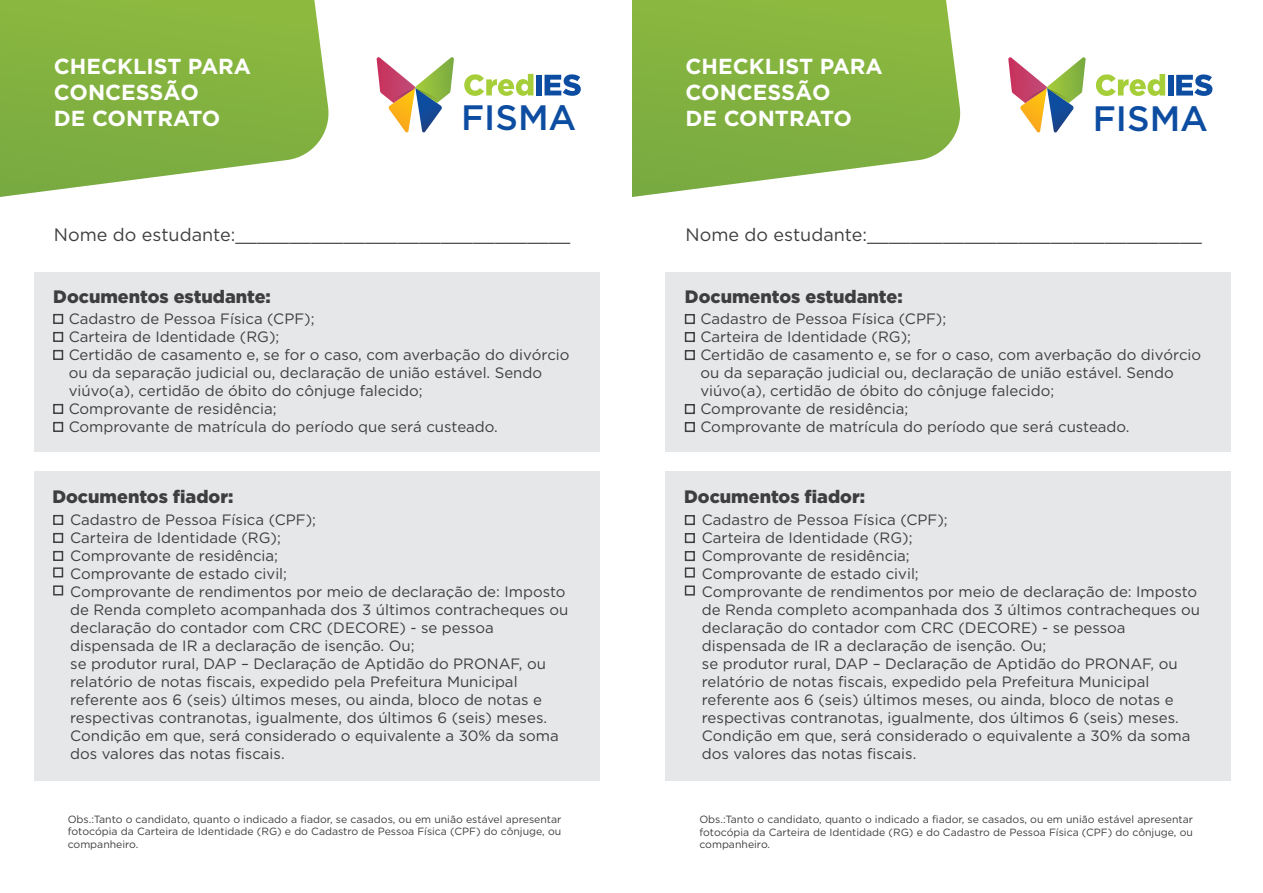
<style>
.page{position:relative;width:1263px;height:893px;background:#fff}
.page>*{position:absolute;margin:0;border:0;box-sizing:border-box;transform-origin:0 0}
.t1{font:500 35.25px "Gotham";color:#0d4da1}
.t2{font:700 21.75px/26.1px "Gotham";color:#fff}
.t3{font:18px "Gotham";color:#3e3e3f}
.t4{font:900 18px "Gotham";color:#3e3e3f}
.t5{font:15px/18px "Gotham";color:#3e3e3f}
.t6{font:10.5px/12.6px "Gotham";color:#3e3e3f;text-align:justify}
</style>
<div class="page">
<svg style="left:632px;top:0;width:329px;height:197px;background:#93bc58"></svg>
<div style="left:665px;top:273px;width:566px;height:179px;background:#e6e7e9"></div>
<div style="left:685px;top:314px;width:10px;height:10px;border:2px solid #3e3e3f"></div>
<svg style="left:1096px;top:74px;width:69px;height:22px"></svg>
<div style="left:1168px;top:75px;width:5px;height:21px;background:#0d4da1"></div>
<svg style="left:1176px;top:74px;width:36px;height:22px"></svg>
<svg style="left:1008px;top:57px;width:78px;height:76px"></svg>
<div style="left:665px;top:471px;width:566px;height:309px;background:#e6e7e9"></div>
<div style="left:685px;top:332px;width:10px;height:10px;border:2px solid #3e3e3f"></div>
<div style="left:685px;top:350px;width:10px;height:10px;border:2px solid #3e3e3f"></div>
<div style="left:685px;top:404px;width:10px;height:10px;border:2px solid #3e3e3f"></div>
<div style="left:685px;top:422px;width:10px;height:10px;border:2px solid #3e3e3f"></div>
<div style="left:685px;top:515px;width:10px;height:10px;border:2px solid #3e3e3f"></div>
<div style="left:685px;top:533px;width:10px;height:10px;border:2px solid #3e3e3f"></div>
<div style="left:685px;top:551px;width:10px;height:10px;border:2px solid #3e3e3f"></div>
<div style="left:685px;top:567px;width:10px;height:11px;border:2px solid #3e3e3f"></div>
<div style="left:685px;top:585px;width:10px;height:11px;border:2px solid #3e3e3f"></div>
<svg style="left:0;top:0;width:329px;height:197px;background:#92bb57"></svg>
<div style="left:34px;top:272px;width:565px;height:179px;background:#e6e7e9"></div>
<div style="left:53px;top:314px;width:10px;height:10px;border:2px solid #3e3e3f"></div>
<svg style="left:464px;top:74px;width:69px;height:22px"></svg>
<div style="left:536px;top:75px;width:6px;height:20px;background:#0d4da1"></div>
<svg style="left:544px;top:74px;width:37px;height:22px"></svg>
<svg style="left:376px;top:57px;width:78px;height:76px"></svg>
<div style="left:34px;top:471px;width:565px;height:309px;background:#e6e7e9"></div>
<div style="left:53px;top:332px;width:10px;height:10px;border:2px solid #3e3e3f"></div>
<div style="left:53px;top:350px;width:10px;height:10px;border:2px solid #3e3e3f"></div>
<div style="left:53px;top:404px;width:10px;height:10px;border:2px solid #3e3e3f"></div>
<div style="left:53px;top:422px;width:10px;height:10px;border:2px solid #3e3e3f"></div>
<div style="left:53px;top:515px;width:10px;height:10px;border:2px solid #3e3e3f"></div>
<div style="left:53px;top:533px;width:10px;height:10px;border:2px solid #3e3e3f"></div>
<div style="left:53px;top:551px;width:10px;height:10px;border:2px solid #3e3e3f"></div>
<div style="left:53px;top:567px;width:10px;height:10px;border:2px solid #3e3e3f"></div>
<div style="left:53px;top:585px;width:10px;height:10px;border:2px solid #3e3e3f"></div>
<h2 class="t2" style="left:54px;top:52px;width:199px">CHECKLIST PARA<br>CONCESSÃO<br>DE CONTRATO</h2>
<h1 class="t1" style="left:461px;top:98px;width:117px">FISMA</h1>
<h2 class="t2" style="left:686px;top:53px;width:199px">CHECKLIST PARA<br>CONCESSÃO<br>DE CONTRATO</h2>
<h1 class="t1" style="left:1093px;top:98px;width:117px">FISMA</h1>
<p class="t3" style="left:54px;top:225px;width:518px">Nome do estudante:_______________________________</p>
<p class="t3" style="left:686px;top:225px;width:518px">Nome do estudante:_______________________________</p>
<p class="t4" style="left:53px;top:286px;width:219px">Documentos estudante:</p>
<p class="t4" style="left:685px;top:286px;width:219px">Documentos estudante:</p>
<p class="t5" style="left:69px;top:309px;width:502px">Cadastro de Pessoa Física (CPF);<br>Carteira de Identidade (RG);<br>Certidão de casamento e, se for o caso, com averbação do divórcio ou da separação judicial ou, declaração de união estável. Sendo viúvo(a), certidão de óbito do cônjuge falecido;<br>Comprovante de residência;<br>Comprovante de matrícula do período que será custeado.</p>
<p class="t5" style="left:700px;top:310px;width:502px">Cadastro de Pessoa Física (CPF);<br>Carteira de Identidade (RG);<br>Certidão de casamento e, se for o caso, com averbação do divórcio ou da separação judicial ou, declaração de união estável. Sendo viúvo(a), certidão de óbito do cônjuge falecido;<br>Comprovante de residência;<br>Comprovante de matrícula do período que será custeado.</p>
<p class="t4" style="left:52px;top:486px;width:182px">Documentos fiador:</p>
<p class="t4" style="left:684px;top:486px;width:182px">Documentos fiador:</p>
<p class="t5" style="left:70px;top:510px;width:500px">Cadastro de Pessoa Física (CPF);<br>Carteira de Identidade (RG);<br>Comprovante de residência;<br>Comprovante de estado civil;<br>Comprovante de rendimentos por meio de declaração de: Imposto de Renda completo acompanhada dos 3 últimos contracheques ou declaração do contador com CRC (DECORE) - se pessoa dispensada de IR a declaração de isenção. Ou;<br>se produtor rural, DAP – Declaração de Aptidão do PRONAF, ou relatório de notas fiscais, expedido pela Prefeitura Municipal referente aos 6 (seis) últimos meses, ou ainda, bloco de notas e respectivas contranotas, igualmente, dos últimos 6 (seis) meses.<br>Condição em que, será considerado o equivalente a 30% da soma dos valores das notas fiscais.</p>
<p class="t5" style="left:702px;top:510px;width:500px">Cadastro de Pessoa Física (CPF);<br>Carteira de Identidade (RG);<br>Comprovante de residência;<br>Comprovante de estado civil;<br>Comprovante de rendimentos por meio de declaração de: Imposto de Renda completo acompanhada dos 3 últimos contracheques ou declaração do contador com CRC (DECORE) - se pessoa dispensada de IR a declaração de isenção. Ou;<br>se produtor rural, DAP – Declaração de Aptidão do PRONAF, ou relatório de notas fiscais, expedido pela Prefeitura Municipal referente aos 6 (seis) últimos meses, ou ainda, bloco de notas e respectivas contranotas, igualmente, dos últimos 6 (seis) meses.<br>Condição em que, será considerado o equivalente a 30% da soma dos valores das notas fiscais.</p>
<p class="t6" style="left:68px;top:813px;width:495px">Obs.:Tanto o candidato, quanto o indicado a fiador, se casados, ou em união estável apresentar fotocópia da Carteira de Identidade (RG) e do Cadastro de Pessoa Física (CPF) do cônjuge, ou companheiro.</p>
<p class="t6" style="left:699px;top:813px;width:495px">Obs.:Tanto o candidato, quanto o indicado a fiador, se casados, ou em união estável apresentar fotocópia da Carteira de Identidade (RG) e do Cadastro de Pessoa Física (CPF) do cônjuge, ou companheiro.</p>
</div>
